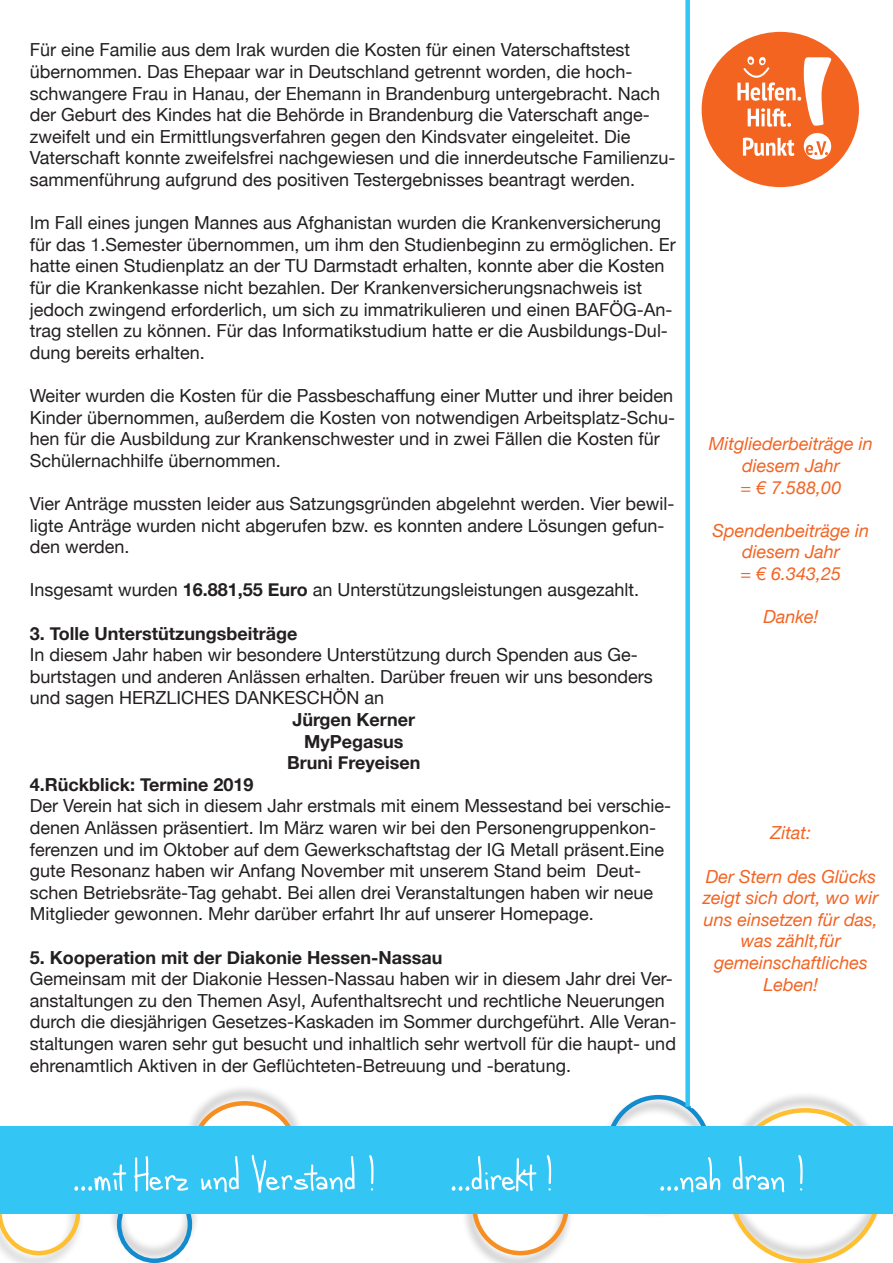
<style>
.page{position:relative;width:893px;height:1263px;background:#fff}
.page>*{position:absolute;margin:0;border:0;box-sizing:border-box;transform-origin:0 0}
.t1{font:55.5px "alphabetizedcassettetapes";color:#fff}
.t2{font:18px/21.6px "Helvetica Neue";color:#231f20}
.t3{font:italic 18px/21.6px "Helvetica Neue";color:#f26424;text-align:center}
.t4{font:700 18px/21.6px "Helvetica Neue";color:#231f20;text-align:center}
.s1{font-weight:700}
</style>
<div class="page">
<div style="left:720px;top:1091px;width:170px;height:172px;background:#231f20;opacity:.36"></div>
<div style="left:595px;top:1095px;width:121px;height:123px;background:#231f20;opacity:.36"></div>
<div style="left:0;top:1167px;width:84px;height:96px;background:#231f20;opacity:.27"></div>
<svg style="left:0;top:1214px;width:80px;height:41px"></svg>
<div style="left:109px;top:1169px;width:91px;height:93px;background:#231f20;opacity:.36"></div>
<div style="left:117px;top:1186px;width:75px;height:77px;border:4px solid #128cce;border-radius:50%"></div>
<div style="left:462px;top:1156px;width:112px;height:107px;background:#231f20;opacity:.36"></div>
<div style="left:472px;top:1156px;width:97px;height:99px;border:4px solid #f68e22;border-radius:50%"></div>
<div style="left:184px;top:1084px;width:120px;height:111px;background:#231f20;opacity:.36"></div>
<div style="left:0;top:1126px;width:893px;height:88px;background:#33c5f3"></div>
<div style="left:702px;top:32px;width:157px;height:155px;background:#f36421;border-radius:50%"></div>
<svg style="left:737px;top:56px;width:94px;height:104px"></svg>
<hr style="left:691px;top:0;width:4px;height:1108px;background:#fff">
<div style="left:685px;top:0;width:5px;height:1107px;background:#33c5f3"></div>
<p class="t2" style="left:30px;top:40px;width:647px">Für eine Familie aus dem Irak wurden die Kosten für einen Vaterschaftstest übernommen. Das Ehepaar war in Deutschland getrennt worden, die hoch&shy;schwangere Frau in Hanau, der Ehemann in Brandenburg untergebracht. Nach der Geburt des Kindes hat die Behörde in Brandenburg die Vaterschaft ange&shy;zweifelt und ein Ermittlungsverfahren gegen den Kindsvater eingeleitet. Die Vaterschaft konnte zweifelsfrei nachgewiesen und die innerdeutsche Familienzu&shy;sammenführung aufgrund des positiven Testergebnisses beantragt werden.</p>
<p class="t2" style="left:30px;top:213px;width:647px">Im Fall eines jungen Mannes aus Afghanistan wurden die Krankenversicherung für das 1.Semester übernommen, um ihm den Studienbeginn zu ermöglichen. Er hatte einen Studienplatz an der TU Darmstadt erhalten, konnte aber die Kosten für die Krankenkasse nicht bezahlen. Der Krankenversicherungsnachweis ist jedoch zwingend erforderlich, um sich zu immatrikulieren und einen BAFÖG-An&shy;trag stellen zu können. Für das Informatikstudium hatte er die Ausbildungs-Dul&shy;dung bereits erhalten.</p>
<p class="t2" style="left:30px;top:386px;width:647px">Weiter wurden die Kosten für die Passbeschaffung einer Mutter und ihrer beiden Kinder übernommen, außerdem die Kosten von notwendigen Arbeitsplatz-Schu&shy;hen für die Ausbildung zur Krankenschwester und in zwei Fällen die Kosten für Schülernachhilfe übernommen.</p>
<p class="t2" style="left:30px;top:494px;width:646px">Vier Anträge mussten leider aus Satzungsgründen abgelehnt werden. Vier bewil&shy;ligte Anträge wurden nicht abgerufen bzw. es konnten andere Lösungen gefun&shy;den werden.</p>
<p class="t2" style="left:30px;top:580px;width:611px">Insgesamt wurden <span class="s1">16.881,55 Euro</span> an Unterstützungsleistungen ausgezahlt.</p>
<p class="t4" style="left:30px;top:623px;width:269px">3. Tolle Unterstützungsbeiträge</p>
<p class="t2" style="left:30px;top:645px;width:625px">In diesem Jahr haben wir besondere Unterstützung durch Spenden aus Ge&shy;burtstagen und anderen Anlässen erhalten. Darüber freuen wir uns besonders und sagen HERZLICHES DANKESCHÖN an</p>
<p class="t4" style="left:287px;top:709px;width:135px">Jürgen Kerner<br>MyPegasus<br>Bruni Freyeisen</p>
<p class="t4" style="left:30px;top:774px;width:225px">4.Rückblick: Termine 2019</p>
<p class="t2" style="left:30px;top:796px;width:643px">Der Verein hat sich in diesem Jahr erstmals mit einem Messestand bei verschie&shy;denen Anlässen präsentiert. Im März waren wir bei den Personengruppenkon&shy;ferenzen und im Oktober auf dem Gewerkschaftstag der IG Metall präsent.Eine gute Resonanz haben wir Anfang November mit unserem Stand beim Deut&shy;schen Betriebsräte-Tag gehabt. Bei allen drei Veranstaltungen haben wir neue Mitglieder gewonnen. Mehr darüber erfahrt Ihr auf unserer Homepage.</p>
<p class="t4" style="left:30px;top:947px;width:414px">5. Kooperation mit der Diakonie Hessen-Nassau</p>
<p class="t2" style="left:30px;top:969px;width:648px">Gemeinsam mit der Diakonie Hessen-Nassau haben wir in diesem Jahr drei Ver&shy;anstaltungen zu den Themen Asyl, Aufenthaltsrecht und rechtliche Neuerungen durch die diesjährigen Gesetzes-Kaskaden im Sommer durchgeführt. Alle Veran&shy;staltungen waren sehr gut besucht und inhaltlich sehr wertvoll für die haupt- und ehrenamtlich Aktiven in der Geflüchteten-Betreuung und -beratung.</p>
<p class="t3" style="left:709px;top:434px;width:165px">Mitgliederbeiträge in diesem Jahr<br>= € 7.588,00</p>
<p class="t3" style="left:712px;top:521px;width:158px">Spendenbeiträge in diesem Jahr<br>= € 6.343,25</p>
<p class="t3" style="left:763px;top:607px;width:57px">Danke!</p>
<p class="t3" style="left:770px;top:823px;width:42px">Zitat:</p>
<p class="t3" style="left:703px;top:866px;width:177px">Der Stern des Glücks zeigt sich dort, wo wir uns einsetzen für das, was zählt,für gemeinschaftliches<br>Leben!</p>
<h1 class="t1" style="left:73px;top:1154px;width:304px">...mit Herz und Verstand !</h1>
<h1 class="t1" style="left:450px;top:1154px;width:104px">...direkt !</h1>
<h1 class="t1" style="left:659px;top:1154px;width:147px">...nah dran !</h1>
</div>
